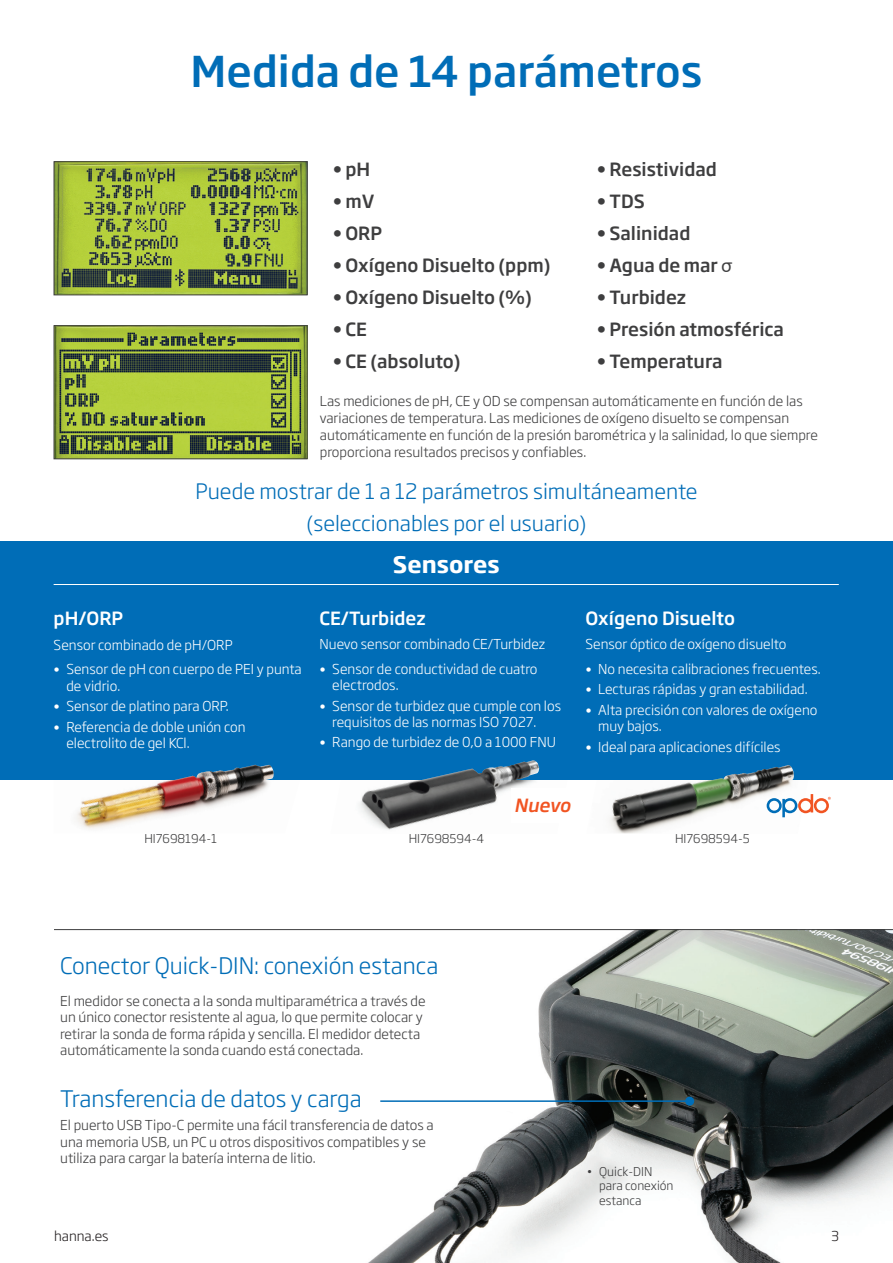
<style>
.page{position:relative;width:893px;height:1263px;background:#fff}
.page>*{position:absolute;margin:0;border:0;box-sizing:border-box;transform-origin:0 0}
.t1{font:500 42px "Soho Gothic Pro";color:#006db7}
.t2{font:300 22.5px "Soho Gothic Pro";color:#006db7}
.t3{font:700 22.5px "Soho Gothic Pro";color:#fff}
.t4{font:300 20.85px/31.3px "Soho Gothic Pro";color:#006db7;text-align:center}
.t5{font:500 18px "Soho Gothic Pro";color:#3e3e3f}
.t6{font:500 18px "Soho Gothic Pro";color:#fff}
.t7{font:italic 500 18px "Soho Gothic Pro";letter-spacing:-.01em;color:#f15422}
.t8{font:300 13.5px/16.5px "Soho Gothic Pro";color:#3e3e3f}
.t9{font:300 13.5px/16.2px "Soho Gothic Pro";color:#fff}
.t10{font:300 13.5px "Soho Gothic Pro";color:#231f20}
.t11{font:300 12px/14.4px "Soho Gothic Pro";color:#3e3e3f}
.s1{font-family:"Arial";font-weight:400}
.s2{font-size:21px}
.s3{font-weight:400;font-size:12px}
</style>
<div class="page">
<img style="left:586px;top:779px;width:225px;height:54px">
<img style="left:331px;top:779px;width:241px;height:51px">
<img style="left:54px;top:779px;width:253px;height:50px">
<img style="left:56px;top:163px;width:249px;height:130px">
<div style="left:54px;top:161px;width:253px;height:134px;border:1px solid #3e3e3f"></div>
<img style="left:56px;top:327px;width:249px;height:130px">
<div style="left:54px;top:325px;width:253px;height:134px;border:1px solid #3e3e3f"></div>
<div style="left:0;top:541px;width:893px;height:238px;background:#006db7"></div>
<img style="left:282px;top:930px;width:611px;height:333px">
<img style="left:362px;top:760px;width:177px;height:69px">
<img style="left:613px;top:765px;width:181px;height:62px">
<hr style="left:54px;top:929px;width:839px;height:1px;background:#3e3e3f">
<img style="left:81px;top:765px;width:193px;height:59px">
<hr style="left:380px;top:1100px;width:310px;height:2px;background:#006db7">
<div style="left:685px;top:1097px;width:9px;height:9px;background:#006db7;border-radius:50%"></div>
<hr style="left:54px;top:584px;width:785px;height:1px;background:#fff">
<div style="left:511px;top:788px;width:62px;height:34px;background:#fff"></div>
<svg style="left:767px;top:794px;width:64px;height:23px"></svg>
<h1 class="t1" style="left:191px;top:38px;width:513px">Medida de 14 parámetros</h1>
<h3 class="t5" style="left:597px;top:155px;width:122px">• Resistividad</h3>
<h3 class="t5" style="left:597px;top:187px;width:50px">• TDS</h3>
<h3 class="t5" style="left:597px;top:219px;width:95px">• Salinidad</h3>
<h3 class="t5" style="left:597px;top:251px;width:137px">• Agua de mar <span class="s1">σ</span></h3>
<h3 class="t5" style="left:597px;top:283px;width:91px">• Turbidez</h3>
<h3 class="t5" style="left:597px;top:315px;width:189px">• Presión atmosférica</h3>
<h3 class="t5" style="left:597px;top:347px;width:127px">• Temperatura</h3>
<p class="t8" style="left:320px;top:392px;width:500px;line-height:17px">Las mediciones de pH, CE y OD se compensan automáticamente en función de las variaciones de temperatura. Las mediciones de oxígeno disuelto se compensan automáticamente en función de la presión barométrica y la salinidad, lo que siempre proporciona resultados precisos y confiables.</p>
<h3 class="t5" style="left:333px;top:155px;width:39px">•pH</h3>
<h3 class="t5" style="left:333px;top:187px;width:43px">•mV</h3>
<h3 class="t5" style="left:333px;top:219px;width:51px">• ORP</h3>
<h3 class="t5" style="left:333px;top:251px;width:219px">• Oxígeno Disuelto (ppm)</h3>
<h3 class="t5" style="left:333px;top:283px;width:201px">• Oxígeno Disuelto (%)</h3>
<h3 class="t5" style="left:333px;top:315px;width:36px">•CE</h3>
<h3 class="t5" style="left:333px;top:347px;width:129px">• CE (absoluto)</h3>
<h3 class="t4" style="left:195px;top:475px;width:504px"><span class="s2">Puede mostrar de 1 a 12</span> parámetros simultáneamente (seleccionables por el usuario)</h3>
<h2 class="t3" style="left:393px;top:547px;width:108px">Sensores</h2>
<h3 class="t6" style="left:54px;top:604px;width:71px">pH/ORP</h3>
<p class="t9" style="left:54px;top:636px;width:180px">Sensor combinado de pH/ORP</p>
<p class="t9" style="left:66px;top:660px;width:237px;text-indent:-13px"><span class="s3">•</span> Sensor de pH con cuerpo de PEI y punta de vidrio.</p>
<p class="t9" style="left:54px;top:697px;width:177px"><span class="s3">•</span> Sensor de platino para ORP.</p>
<p class="t9" style="left:66px;top:718px;width:181px;text-indent:-13px"><span class="s3">•</span> Referencia de doble unión con electrolito de gel KCl.</p>
<h3 class="t6" style="left:320px;top:604px;width:108px">CE/Turbidez</h3>
<p class="t9" style="left:320px;top:635px;width:227px">Nuevo sensor combinado CE/Turbidez</p>
<p class="t9" style="left:332px;top:660px;width:207px;text-indent:-13px"><span class="s3">•</span> Sensor de conductividad de cuatro electrodos.</p>
<p class="t9" style="left:332px;top:697px;width:230px;text-indent:-13px"><span class="s3">•</span> Sensor de turbidez que cumple con los requisitos de las normas ISO 7027.</p>
<p class="t9" style="left:320px;top:733px;width:238px"><span class="s3">•</span> Rango de turbidez de 0,0 a 1000 FNU</p>
<h3 class="t6" style="left:585px;top:604px;width:151px">Oxígeno Disuelto</h3>
<p class="t9" style="left:585px;top:635px;width:203px">Sensor óptico de oxígeno disuelto</p>
<p class="t9" style="left:585px;top:660px;width:237px"><span class="s3">•</span> No necesita calibraciones frecuentes.</p>
<p class="t9" style="left:585px;top:680px;width:224px"><span class="s3">•</span> Lecturas rápidas y gran estabilidad.</p>
<p class="t9" style="left:598px;top:701px;width:221px;text-indent:-13px"><span class="s3">•</span> Alta precisión con valores de oxígeno muy bajos.</p>
<p class="t9" style="left:585px;top:738px;width:197px"><span class="s3">•</span> Ideal para aplicaciones difíciles</p>
<h3 class="t7" style="left:514px;top:791px;width:58px">Nuevo</h3>
<p class="t11" style="left:144px;top:830px;width:74px">HI7698194-1</p>
<p class="t11" style="left:409px;top:830px;width:77px">HI7698594-4</p>
<p class="t11" style="left:675px;top:830px;width:76px">HI7698594-5</p>
<h2 class="t2" style="left:60px;top:948px;width:380px">Conector Quick-DIN: conexión estanca</h2>
<p class="t8" style="left:60px;top:991px;width:367px">El medidor se conecta a la sonda multiparamétrica a través de un único conector resistente al agua, lo que permite colocar y retirar la sonda de forma rápida y sencilla. El medidor detecta automáticamente la sonda cuando está conectada.</p>
<h2 class="t2" style="left:60px;top:1081px;width:303px">Transferencia de datos y carga</h2>
<p class="t8" style="left:60px;top:1116px;width:375px">El puerto USB Tipo-C permite una fácil transferencia de datos a una memoria USB, un PC u otros dispositivos compatibles y se utiliza para cargar la batería interna de litio.</p>
<p class="t11" style="left:599px;top:1164px;width:76px;text-indent:-13px">• Quick-DIN para conexión estanca</p>
<p class="t10" style="left:54px;top:1226px;width:56px">hanna.es</p>
<p class="t10" style="left:831px;top:1226px;width:9px">3</p>
</div>
